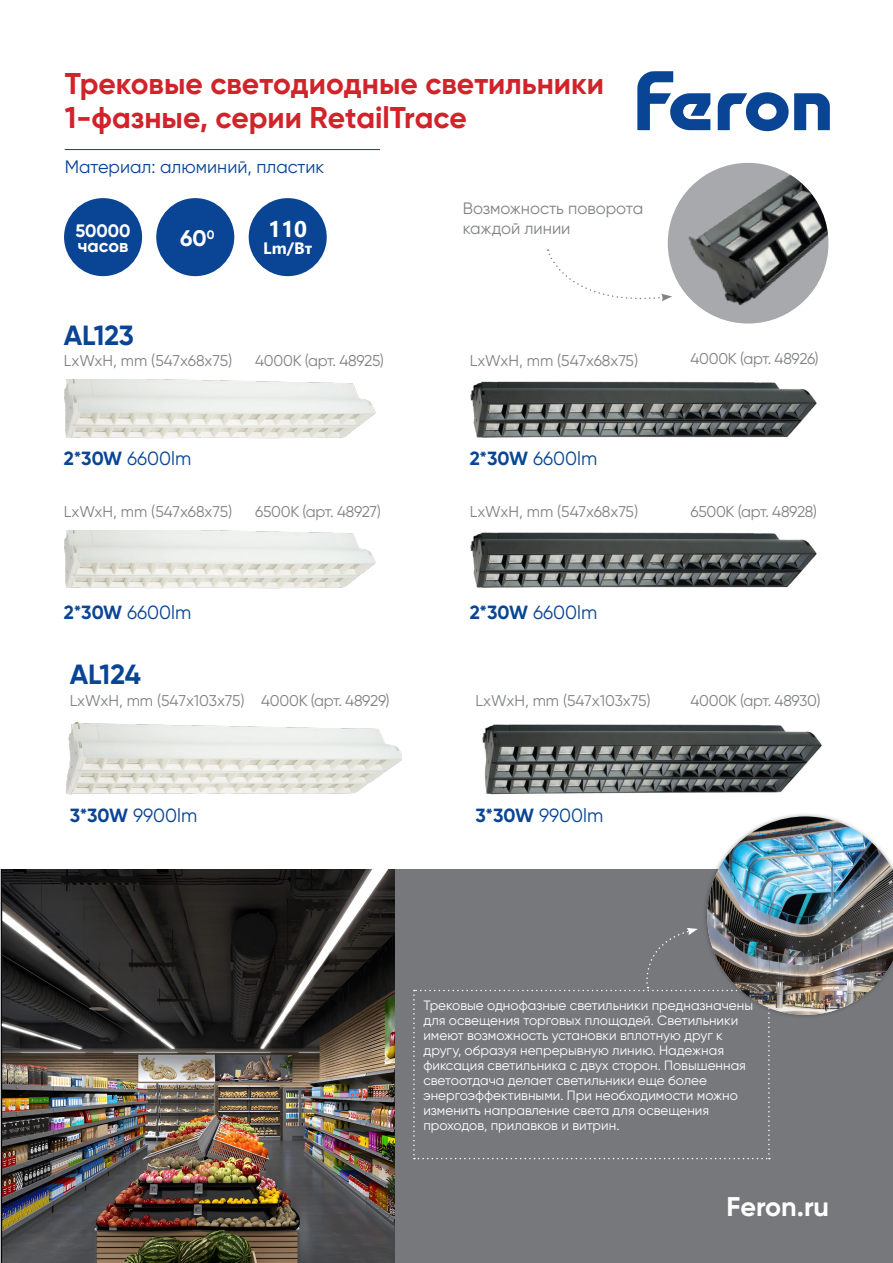
<style>
.page{position:relative;width:893px;height:1263px;background:#fff}
.page>*{position:absolute;margin:0;border:0;box-sizing:border-box;transform-origin:0 0}
.t1{font:700 30px/34.5px "Gilroy";color:#d1232a}
.t2{font:700 27.75px "Gilroy";letter-spacing:-.005em;color:#094594}
.t3{font:700 27px "Gilroy";color:#fff}
.t4{font:700 22.5px "Gilroy";color:#fff}
.t5{font:700 22.5px "Segoe UI";color:#fff}
.t6{font:19.05px "Gilroy";color:#094594}
.t7{font:18px "Gilroy";color:#094594}
.t8{font:700 18px "Gilroy";color:#fff}
.t9{font:16.5px/19.8px "Gilroy";color:#808285}
.t10{font:700 16.5px "Segoe UI";color:#fff}
.t11{font:15.6px "Gilroy";letter-spacing:-.015em;color:#808285}
.t12{font:13.5px/15px "Gilroy";color:#fff}
.s1{font-weight:700}
</style>
<div class="page">
<div style="left:0;top:870px;width:893px;height:393px;background:#76787b"></div>
<svg style="left:718px;top:92px;width:112px;height:39px"></svg>
<svg style="left:637px;top:71px;width:73px;height:59px"></svg>
<hr style="left:65px;top:149px;width:315px;height:1px;background:#034594">
<img style="left:676px;top:163px;width:152px;height:161px">
<img style="left:64px;top:530px;width:312px;height:59px">
<img style="left:64px;top:380px;width:312px;height:59px">
<img style="left:66px;top:721px;width:335px;height:74px">
<img style="left:470px;top:532px;width:347px;height:56px">
<img style="left:470px;top:381px;width:347px;height:57px">
<img style="left:482px;top:724px;width:340px;height:71px">
<div style="left:156px;top:198px;width:78px;height:78px;background:#094594;border-radius:50%"></div>
<div style="left:249px;top:198px;width:78px;height:78px;background:#094594;border-radius:50%"></div>
<div style="left:64px;top:198px;width:78px;height:78px;background:#094594;border-radius:50%"></div>
<svg style="left:547px;top:249px;width:125px;height:52px"></svg>
<img style="left:1px;top:870px;width:393px;height:393px">
<svg style="left:413px;top:869px;width:404px;height:290px"></svg>
<img style="left:707px;top:816px;width:186px;height:199px">
<p class="t1" style="left:65px;top:66px;width:541px">Трековые светодиодные светильники<br>1-фазные, серии RetailTrace</p>
<p class="t7" style="left:65px;top:155px;width:261px">Материал: алюминий, пластик</p>
<p class="t8" style="left:76px;top:220px;width:57px">50000</p>
<p class="t8" style="left:78px;top:234px;width:52px">часов</p>
<p class="t4" style="left:180px;top:224px;width:36px">60<sup>0</sup></p>
<p class="t5" style="left:268px;top:208px;width:40px">110</p>
<p class="t10" style="left:263px;top:232px;width:50px">Lm/Вт</p>
<p class="t2" style="left:64px;top:318px;width:72px">AL123</p>
<p class="t11" style="left:64px;top:351px;width:170px">LxWxH, mm (547x68x75)</p>
<p class="t11" style="left:255px;top:351px;width:130px">4000K (арт. 48925)</p>
<p class="t6" style="left:64px;top:446px;width:129px"><span class="s1">2*30W</span> 6600lm</p>
<p class="t11" style="left:64px;top:502px;width:170px">LxWxH, mm (547x68x75)</p>
<p class="t11" style="left:255px;top:502px;width:127px">6500K (арт. 48927)</p>
<p class="t6" style="left:64px;top:600px;width:129px"><span class="s1">2*30W</span> 6600lm</p>
<p class="t2" style="left:70px;top:657px;width:73px">AL124</p>
<p class="t11" style="left:70px;top:691px;width:177px">LxWxH, mm (547x103x75)</p>
<p class="t11" style="left:261px;top:691px;width:130px">4000K (арт. 48929)</p>
<p class="t6" style="left:70px;top:804px;width:129px"><span class="s1">3*30W</span> 9900lm</p>
<p class="t9" style="left:463px;top:199px;width:182px">Возможность поворота каждой линии</p>
<p class="t11" style="left:470px;top:351px;width:170px">LxWxH, mm (547x68x75)</p>
<p class="t6" style="left:470px;top:446px;width:129px"><span class="s1">2*30W</span> 6600lm</p>
<p class="t11" style="left:470px;top:502px;width:170px">LxWxH, mm (547x68x75)</p>
<p class="t6" style="left:470px;top:600px;width:129px"><span class="s1">2*30W</span> 6600lm</p>
<p class="t11" style="left:476px;top:691px;width:177px">LxWxH, mm (547x103x75)</p>
<p class="t6" style="left:476px;top:804px;width:129px"><span class="s1">3*30W</span> 9900lm</p>
<p class="t11" style="left:690px;top:349px;width:130px">4000K (арт. 48926)</p>
<p class="t11" style="left:690px;top:502px;width:128px">6500K (арт. 48928)</p>
<p class="t11" style="left:690px;top:691px;width:132px">4000K (арт. 48930)</p>
<p class="t12" style="left:423px;top:998px;width:331px">Трековые однофазные светильники предназначены для освещения торговых площадей. Светильники имеют возможность установки вплотную друг к другу, образуя непрерывную линию. Надежная фиксация светильника с двух сторон. Повышенная светоотдача делает светильники еще более энергоэффективными. При необходимости можно изменить направление света для освещения проходов, прилавков и витрин.</p>
<p class="t3" style="left:726px;top:1190px;width:104px">Feron.ru</p>
</div>
